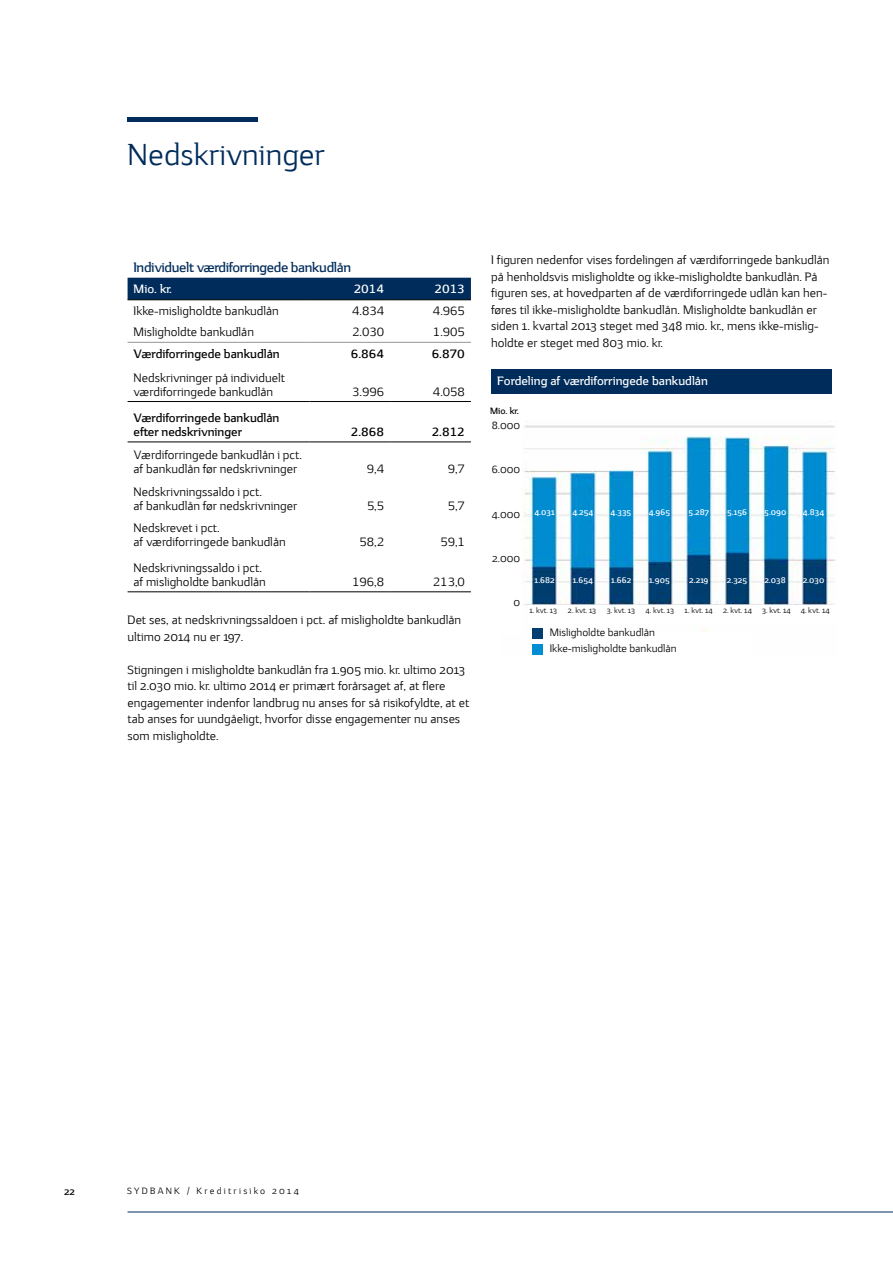
<style>
.page{position:relative;width:893px;height:1263px;background:#fff}
.page>*{position:absolute;margin:0;border:0;box-sizing:border-box;transform-origin:0 0}
.t1{font:30px "Sydbank";color:#002c5b}
.t2{font:700 13.5px "Sydbank";letter-spacing:-.025em;color:#002c5b}
.t3{font:12px/16.5px "Sydbank";color:#000}
.t4{font:700 12px/13.5px "Sydbank";color:#000}
.t5{font:700 12px "Sydbank";color:#fff}
.t6{font:10.5px/15.6px "Sydbank";color:#000}
.t7{font:700 9.75px "Sydbank";color:#000}
.t8{font:9px "Sydbank";letter-spacing:.25em;color:#000}
.t9{font:700 9px "Sydbank";color:#000}
.t10{font:700 8.25px "Sydbank";color:#fff}
.t11{font:7.5px "Sydbank";color:#000}
</style>
<div class="page">
<hr style="left:128px;top:1211px;width:765px;height:1px;background:#002c5b">
<div style="left:128px;top:117px;width:130px;height:5px;background:#002c5b"></div>
<div style="left:128px;top:278px;width:343px;height:21px;background:#002c5b"></div>
<hr style="left:128px;top:299px;width:181px;height:1px;background:#000">
<hr style="left:309px;top:299px;width:81px;height:1px;background:#000">
<hr style="left:390px;top:299px;width:81px;height:1px;background:#000">
<hr style="left:128px;top:591px;width:181px;height:1px;background:#000">
<hr style="left:309px;top:591px;width:81px;height:1px;background:#000">
<hr style="left:390px;top:591px;width:81px;height:1px;background:#000">
<hr style="left:128px;top:401px;width:181px;height:1px;background:#000">
<hr style="left:309px;top:401px;width:81px;height:1px;background:#000">
<hr style="left:390px;top:401px;width:81px;height:1px;background:#000">
<hr style="left:128px;top:441px;width:181px;height:1px;background:#000">
<hr style="left:309px;top:441px;width:81px;height:1px;background:#000">
<hr style="left:390px;top:441px;width:81px;height:1px;background:#000">
<hr style="left:128px;top:342px;width:181px;height:1px;background:#939598">
<hr style="left:309px;top:342px;width:81px;height:1px;background:#939598">
<hr style="left:390px;top:342px;width:81px;height:1px;background:#939598">
<div style="left:491px;top:369px;width:341px;height:25px;background:#002c5b"></div>
<img style="left:523px;top:421px;width:313px;height:234px">
<div style="left:542px;top:632px;width:209px;height:25px;background:#fff"></div>
<div style="left:532px;top:628px;width:10px;height:11px;background:#003d71"></div>
<div style="left:532px;top:644px;width:10px;height:10px;background:#008dd1"></div>
<div style="left:528px;top:605px;width:308px;height:19px;background:#fff"></div>
<h1 class="t1" style="left:128px;top:138px;width:199px">Nedskrivninger</h1>
<p class="t2" style="left:134px;top:259px;width:219px">Individuelt værdiforringede bankudlån</p>
<p class="t5" style="left:134px;top:282px;width:40px">Mio. kr.</p>
<p class="t5" style="left:354px;top:282px;width:32px">2014</p>
<p class="t5" style="left:434px;top:282px;width:32px">2013</p>
<p class="t3" style="left:134px;top:303px;width:147px">Ikke-misligholdte bankudlån</p>
<p class="t3" style="left:352px;top:303px;width:34px">4.834</p>
<p class="t3" style="left:433px;top:303px;width:33px">4.965</p>
<p class="t3" style="left:134px;top:324px;width:122px">Misligholdte bankudlån</p>
<p class="t3" style="left:352px;top:324px;width:34px">2.030</p>
<p class="t3" style="left:433px;top:324px;width:33px">1.905</p>
<p class="t4" style="left:134px;top:348px;width:148px">Værdiforringede bankudlån</p>
<p class="t4" style="left:351px;top:348px;width:35px">6.864</p>
<p class="t4" style="left:432px;top:348px;width:35px">6.870</p>
<p class="t3" style="left:134px;top:372px;width:153px;line-height:13.5px">Nedskrivninger på individuelt værdiforringede bankudlån</p>
<p class="t3" style="left:352px;top:384px;width:34px">3.996</p>
<p class="t3" style="left:433px;top:384px;width:33px">4.058</p>
<p class="t4" style="left:134px;top:413px;width:147px">Værdiforringede bankudlån efter nedskrivninger</p>
<p class="t3" style="left:134px;top:448px;width:170px;line-height:14.2px">Værdiforringede bankudlån i pct. af bankudlån før nedskrivninger</p>
<p class="t3" style="left:134px;top:485px;width:165px;line-height:14.2px">Nedskrivningssaldo i pct.<br>af bankudlån før nedskrivninger</p>
<p class="t3" style="left:134px;top:521px;width:154px;line-height:14.2px">Nedskrevet i pct.<br>af værdiforringede bankudlån</p>
<p class="t4" style="left:351px;top:426px;width:35px">2.868</p>
<p class="t4" style="left:432px;top:426px;width:35px">2.812</p>
<p class="t3" style="left:367px;top:461px;width:19px">9,4</p>
<p class="t3" style="left:448px;top:461px;width:19px">9,7</p>
<p class="t3" style="left:367px;top:498px;width:19px">5,5</p>
<p class="t3" style="left:448px;top:498px;width:19px">5,7</p>
<p class="t3" style="left:360px;top:534px;width:26px">58,2</p>
<p class="t3" style="left:440px;top:534px;width:26px">59,1</p>
<p class="t3" style="left:134px;top:561px;width:134px;line-height:14.2px">Nedskrivningssaldo i pct. af misligholdte bankudlån</p>
<p class="t3" style="left:352px;top:574px;width:34px">196,8</p>
<p class="t3" style="left:433px;top:574px;width:34px">213,0</p>
<p class="t3" style="left:128px;top:612px;width:335px">Det ses, at nedskrivningssaldoen i pct. af misligholdte bankudlån ultimo 2014 nu er 197.</p>
<p class="t3" style="left:128px;top:662px;width:343px">Stigningen i misligholdte bankudlån fra 1.905 mio. kr. ultimo 2013 til 2.030 mio. kr. ultimo 2014 er primært forårsaget af, at flere engagementer indenfor landbrug nu anses for så risikofyldte, at et tab anses for uundgåeligt, hvorfor disse engagementer nu anses som misligholdte.</p>
<p class="t3" style="left:491px;top:252px;width:340px">I figuren nedenfor vises fordelingen af værdiforringede bankudlån på henholdsvis misligholdte og ikke-misligholdte bankudlån. På figuren ses, at hovedparten af de værdiforringede udlån kan hen&shy;føres til ikke-misligholdte bankudlån. Misligholdte bankudlån er siden 1. kvartal 2013 steget med 348 mio. kr., mens ikke-mislig&shy;holdte er steget med 803 mio. kr.</p>
<p class="t5" style="left:497px;top:373px;width:212px">Fordeling af værdiforringede bankudlån</p>
<p class="t9" style="left:490px;top:405px;width:30px">Mio. kr.</p>
<p class="t6" style="left:492px;top:418px;width:30px">8.000</p>
<p class="t6" style="left:492px;top:462px;width:30px">6.000</p>
<p class="t6" style="left:492px;top:506px;width:30px">4.000</p>
<p class="t6" style="left:492px;top:551px;width:30px">2.000</p>
<p class="t6" style="left:514px;top:595px;width:8px">0</p>
<p class="t10" style="left:534px;top:507px;width:22px">4.031</p>
<p class="t10" style="left:572px;top:507px;width:23px">4.254</p>
<p class="t10" style="left:611px;top:507px;width:22px">4.335</p>
<p class="t10" style="left:649px;top:507px;width:23px">4.965</p>
<p class="t10" style="left:689px;top:507px;width:22px">5.287</p>
<p class="t10" style="left:727px;top:507px;width:22px">5.156</p>
<p class="t10" style="left:764px;top:507px;width:24px">5.090</p>
<p class="t10" style="left:803px;top:507px;width:23px">4.834</p>
<p class="t10" style="left:535px;top:575px;width:22px">1.682</p>
<p class="t10" style="left:573px;top:575px;width:22px">1.654</p>
<p class="t10" style="left:611px;top:575px;width:22px">1.662</p>
<p class="t10" style="left:649px;top:575px;width:22px">1.905</p>
<p class="t10" style="left:689px;top:575px;width:21px">2.219</p>
<p class="t10" style="left:727px;top:575px;width:22px">2.325</p>
<p class="t10" style="left:764px;top:575px;width:23px">2.038</p>
<p class="t10" style="left:803px;top:575px;width:23px">2.030</p>
<p class="t11" style="left:529px;top:606px;width:29px">1. kvt. 13</p>
<p class="t11" style="left:568px;top:606px;width:30px">2. kvt. 13</p>
<p class="t11" style="left:607px;top:606px;width:30px">3. kvt. 13</p>
<p class="t11" style="left:646px;top:606px;width:30px">4. kvt. 13</p>
<p class="t11" style="left:685px;top:606px;width:30px">1. kvt. 14</p>
<p class="t11" style="left:723px;top:606px;width:30px">2. kvt. 14</p>
<p class="t11" style="left:762px;top:606px;width:30px">3. kvt. 14</p>
<p class="t11" style="left:801px;top:606px;width:31px">4. kvt. 14</p>
<p class="t6" style="left:550px;top:625px;width:128px">Misligholdte bankudlån<br>Ikke-misligholdte bankudlån</p>
<p class="t7" style="left:64px;top:1186px;width:12px">22</p>
<p class="t8" style="left:127px;top:1186px;width:173px">SYDBANK / Kreditrisiko 2014</p>
</div>
